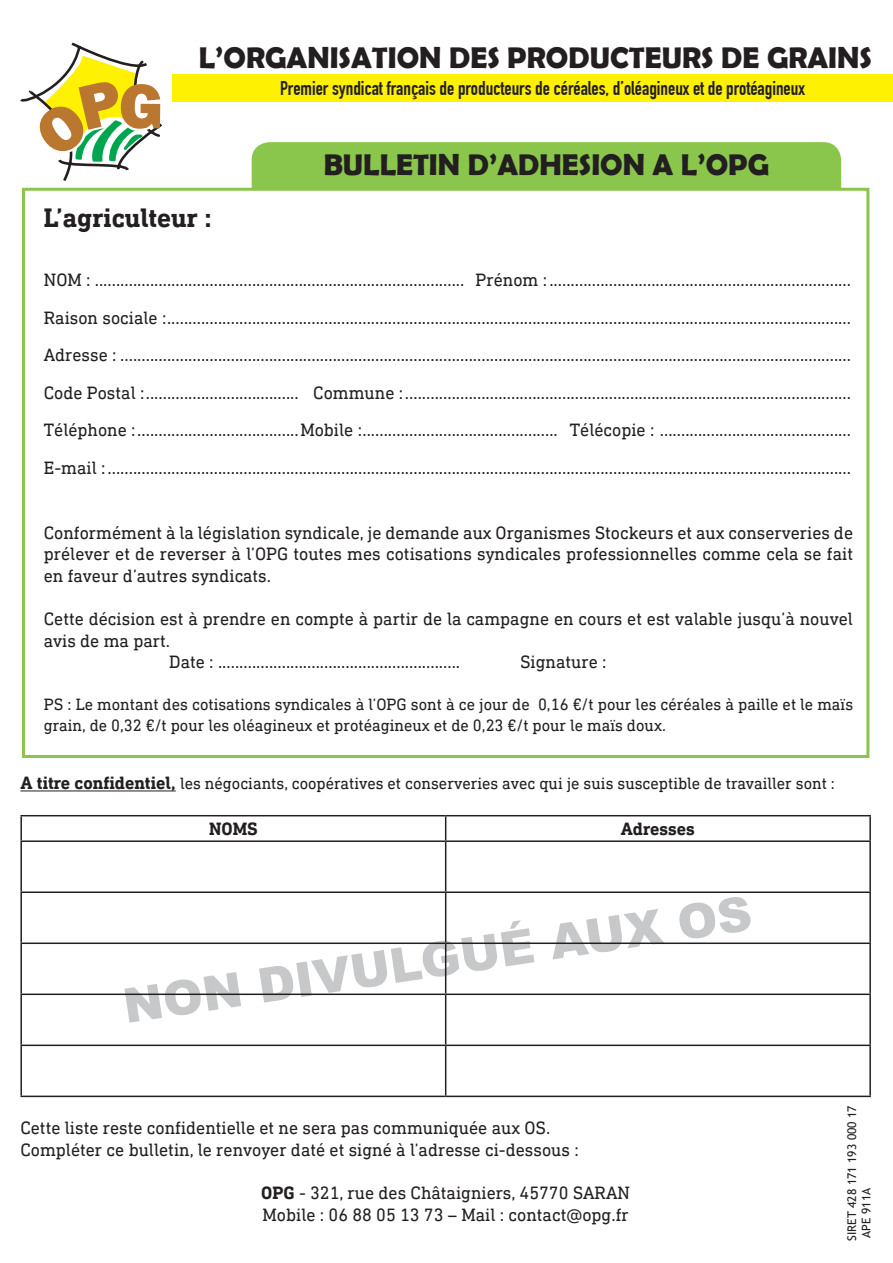
<style>
.page{position:relative;width:893px;height:1263px;background:#fff}
.page>*{position:absolute;margin:0;border:0;box-sizing:border-box;transform-origin:0 0}
.t1{font:900 48px "Arial";color:#c7c8ca}
.t2{font:700 30px "Berlin Sans FB Demi";color:#231f20}
.t3{font:700 27px "DIN Next Slab Pro";color:#231f20}
.t4{font:700 19.5px "DIN Condensed";color:#231f20}
.t5{font:18px/37.5px "DIN Next Slab Pro";color:#231f20;text-align:justify}
.t6{font:700 18px "DIN Next Slab Pro";color:#231f20}
.t7{font:16.5px/21.6px "DIN Next Slab Pro";color:#231f20}
.t8{font:12px/14.4px "Trebuchet MS";color:#231f20}
.s1{font-weight:700;font-size:18px}
.s2{font-weight:700}
</style>
<div class="page">
<div style="left:252px;top:142px;width:589px;height:122px;background:#8ac64b;border-radius:18px"></div>
<div style="left:22px;top:188px;width:847px;height:570px;background:#fff;border:3px solid #8ac64b"></div>
<hr style="left:20px;top:790px;width:156px;height:1px;background:#231f20">
<hr style="left:20px;top:815px;width:426px;height:1px;background:#231f20">
<hr style="left:20px;top:816px;width:2px;height:24px;background:#231f20">
<hr style="left:446px;top:815px;width:425px;height:1px;background:#231f20">
<svg style="left:445px;top:816px;width:1px;height:24px"></svg>
<hr style="left:869px;top:816px;width:2px;height:24px;background:#231f20">
<hr style="left:20px;top:840px;width:426px;height:2px;background:#231f20">
<hr style="left:20px;top:842px;width:2px;height:49px;background:#231f20">
<hr style="left:446px;top:840px;width:425px;height:2px;background:#231f20">
<hr style="left:445px;top:842px;width:1px;height:49px;background:#231f20">
<hr style="left:869px;top:842px;width:2px;height:49px;background:#231f20">
<hr style="left:20px;top:891px;width:426px;height:2px;background:#231f20">
<hr style="left:20px;top:893px;width:2px;height:49px;background:#231f20">
<hr style="left:446px;top:891px;width:425px;height:2px;background:#231f20">
<hr style="left:445px;top:893px;width:1px;height:49px;background:#231f20">
<hr style="left:869px;top:893px;width:2px;height:49px;background:#231f20">
<hr style="left:20px;top:942px;width:426px;height:2px;background:#231f20">
<hr style="left:20px;top:944px;width:2px;height:49px;background:#231f20">
<hr style="left:446px;top:942px;width:425px;height:2px;background:#231f20">
<hr style="left:445px;top:944px;width:1px;height:49px;background:#231f20">
<hr style="left:869px;top:944px;width:2px;height:49px;background:#231f20">
<hr style="left:20px;top:993px;width:426px;height:2px;background:#231f20">
<hr style="left:20px;top:995px;width:2px;height:49px;background:#231f20">
<hr style="left:446px;top:993px;width:425px;height:2px;background:#231f20">
<hr style="left:445px;top:995px;width:1px;height:49px;background:#231f20">
<hr style="left:869px;top:995px;width:2px;height:49px;background:#231f20">
<hr style="left:20px;top:1044px;width:426px;height:2px;background:#231f20">
<hr style="left:20px;top:1046px;width:2px;height:49px;background:#231f20">
<hr style="left:446px;top:1044px;width:425px;height:2px;background:#231f20">
<hr style="left:445px;top:1046px;width:1px;height:49px;background:#231f20">
<hr style="left:869px;top:1046px;width:2px;height:49px;background:#231f20">
<hr style="left:20px;top:1095px;width:426px;height:2px;background:#231f20">
<hr style="left:446px;top:1095px;width:425px;height:2px;background:#231f20">
<div style="left:172px;top:74px;width:721px;height:28px;background:#fff101"></div>
<svg style="left:20px;top:42px;width:171px;height:153px"></svg>
<h2 class="t2" style="left:199px;top:40px;width:675px">L’ORGANISATION DES PRODUCTEURS DE GRAINS</h2>
<p class="t4" style="left:280px;top:76px;width:526px">Premier syndicat français de producteurs de céréales, d’oléagineux et de protéagineux</p>
<h3 class="t3" style="left:44px;top:202px;width:169px">L’agriculteur :</h3>
<h2 class="t2" style="left:324px;top:147px;width:447px">BULLETIN D’ADHESION A L’OPG</h2>
<p class="t5" style="left:44px;top:261px;width:809px">NOM : ....................................................................................... Prénom : .......................................................................<br>Raison sociale :.................................................................................................................................................................<br>Adresse : ............................................................................................................................................................................<br>Code Postal :.................................... Commune :.........................................................................................................<br>Téléphone :......................................Mobile :.............................................. Télécopie : .............................................<br>E-mail :...............................................................................................................................................................................</p>
<p class="t5" style="left:44px;top:521px;width:811px;line-height:21.6px">Conformément à la législation syndicale, je demande aux Organismes Stockeurs et aux conserveries de prélever et de reverser à l’OPG toutes mes cotisations syndicales professionnelles comme cela se fait en faveur d’autres syndicats.</p>
<p class="t5" style="left:44px;top:600px;width:811px">Cette décision est à prendre en compte à partir de la campagne en cours et est valable jusqu’à nouvel</p>
<p class="t5" style="left:44px;top:621px;width:128px">avis de ma part.</p>
<p class="t5" style="left:169px;top:643px;width:293px">Date : .........................................................</p>
<p class="t5" style="left:520px;top:643px;width:88px">Signature :</p>
<p class="t7" style="left:44px;top:693px;width:811px">PS : Le montant des cotisations syndicales à l’OPG sont à ce jour de 0,16 €/t pour les céréales à paille et le maïs grain, de 0,32 €/t pour les oléagineux et protéagineux et de 0,23 €/t pour le maïs doux.</p>
<p class="t7" style="left:20px;top:772px;width:816px"><span class="s1">A titre confidentiel,</span> les négociants, coopératives et conserveries avec qui je suis susceptible de travailler sont :</p>
<p class="t6" style="left:209px;top:818px;width:50px">NOMS</p>
<p class="t6" style="left:621px;top:818px;width:75px">Adresses</p>
<h1 class="t1" style="left:118px;top:969px;width:636px;rotate:-8deg">NON DIVULGUÉ AUX OS</h1>
<p class="t5" style="left:20px;top:1117px;width:560px;line-height:21.6px">Cette liste reste confidentielle et ne sera pas communiquée aux OS.<br>Compléter ce bulletin, le renvoyer daté et signé à l’adresse ci-dessous :</p>
<p class="t5" style="left:261px;top:1182px;width:370px;line-height:21.6px"><span class="s2">OPG</span> - 321, rue des Châtaigniers, 45770 SARAN<br>Mobile : 06 88 05 13 73 – Mail : contact@opg.fr</p>
<p class="t8" style="left:844px;top:1241px;width:137px;rotate:-90deg">SIRET 428 171 193 000 17<br>APE 911A</p>
</div>
